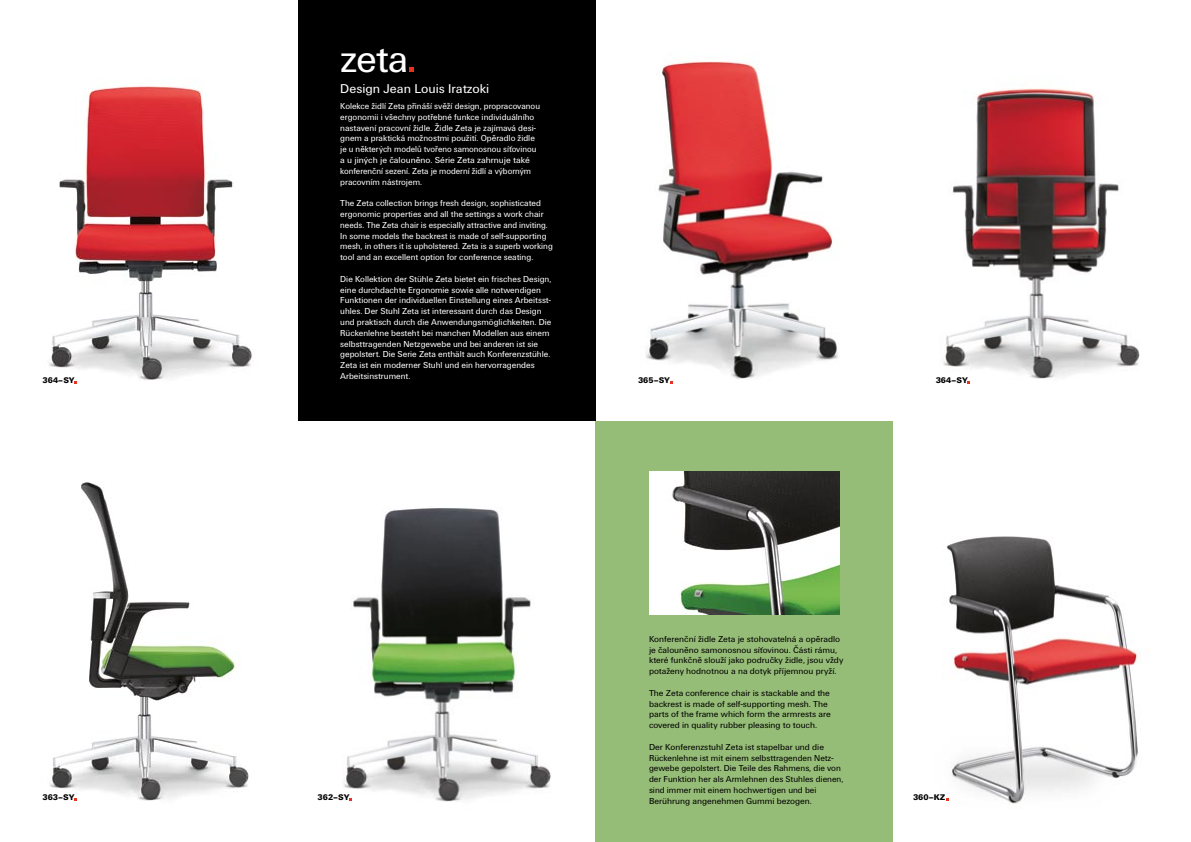
<style>
.page{position:relative;width:1191px;height:842px;background:#fff}
.page>*{position:absolute;margin:0;border:0;box-sizing:border-box;transform-origin:0 0}
.t1{font:40px "Unitus TEE";color:#fff}
.t2{font:13.3px "Unitus TEE";color:#fff}
.t3{font:9px/10.8px "Unitus TEE";color:#fff}
.t4{font:9px/10.8px "Unitus TEE";color:#000}
.t5{font:9px/10.8px "Unitus TEE";color:#fff;scale:.96 1}
.t6{font:8.5px "Unitus TEE Blac";color:#000}
</style>
<div class="page">
<img style="left:946px;top:536px;width:193px;height:273px">
<img style="left:49px;top:482px;width:200px;height:319px">
<img style="left:344px;top:508px;width:207px;height:294px">
<img style="left:943px;top:88px;width:197px;height:296px">
<img style="left:646px;top:61px;width:194px;height:323px">
<div style="left:298px;top:0;width:297px;height:421px;background:#000"></div>
<svg style="left:409px;top:68px;width:4px;height:4px"></svg>
<div style="left:595px;top:421px;width:298px;height:421px;background:#96bd77"></div>
<img style="left:649px;top:471px;width:190px;height:143px">
<img style="left:49px;top:77px;width:204px;height:307px">
<h1 class="t1" style="left:340px;top:36px;width:70px">zeta</h1>
<h2 class="t2" style="left:340px;top:81px;width:150px">Design Jean Louis Iratzoki</h2>
<p class="t5" style="left:340px;top:101px;width:210px">Kolekce židlí Zeta přináší svěží design, propracovanou ergonomii i všechny potřebné funkce individuálního nastavení pracovní židle. Židle Zeta je zajímavá desi&shy;gnem a praktická možnostmi použití. Opěradlo židle je u některých modelů tvořeno samonosnou síťovinou a u jiných je čalouněno. Série Zeta zahrnuje také konferenční sezení. Zeta je moderní židlí a výborným pracovním nástrojem.</p>
<p class="t3" style="left:340px;top:198px;width:214px">The Zeta collection brings fresh design, sophisticated ergonomic properties and all the settings a work chair needs. The Zeta chair is especially attractive and inviting.<br>In some models the backrest is made of self-supporting mesh, in others it is upholstered. Zeta is a superb working tool and an excellent option for conference seating.</p>
<p class="t3" style="left:340px;top:273px;width:213px">Die Kollektion der Stühle Zeta bietet ein frisches Design, eine durchdachte Ergonomie sowie alle notwendigen Funktionen der individuellen Einstellung eines Arbeitsst&shy;uhles. Der Stuhl Zeta ist interessant durch das Design und praktisch durch die Anwendungsmöglichkeiten. Die Rückenlehne besteht bei manchen Modellen aus einem selbsttragenden Netzgewebe und bei anderen ist sie gepolstert. Die Serie Zeta enthält auch Konferenzstühle.<br>Zeta ist ein moderner Stuhl und ein hervorragendes Arbeitsinstrument.</p>
<p class="t6" style="left:43px;top:376px;width:34px">364–SY</p>
<p class="t6" style="left:638px;top:376px;width:33px">365–SY</p>
<p class="t6" style="left:935px;top:376px;width:34px">364–SY</p>
<p class="t4" style="left:649px;top:633px;width:196px">Konferenční židle Zeta je stohovatelná a opěradlo je čalouněno samonosnou síťovinou. Části rámu, které funkčně slouží jako područky židle, jsou vždy potaženy hodnotnou a na dotyk příjemnou pryží.</p>
<p class="t4" style="left:649px;top:687px;width:183px">The Zeta conference chair is stackable and the backrest is made of self-supporting mesh. The parts of the frame which form the armrests are covered in quality rubber pleasing to touch.</p>
<p class="t4" style="left:649px;top:741px;width:196px">Der Konferenzstuhl Zeta ist stapelbar und die Rückenlehne ist mit einem selbsttragenden Netz&shy;gewebe gepolstert. Die Teile des Rahmens, die von der Funktion her als Armlehnen des Stuhles dienen, sind immer mit einem hochwertigen und bei Berührung angenehmen Gummi bezogen.</p>
<p class="t6" style="left:43px;top:792px;width:33px">363–SY</p>
<p class="t6" style="left:317px;top:792px;width:33px">362–SY</p>
<p class="t6" style="left:913px;top:792px;width:34px">360–KZ</p>
</div>
